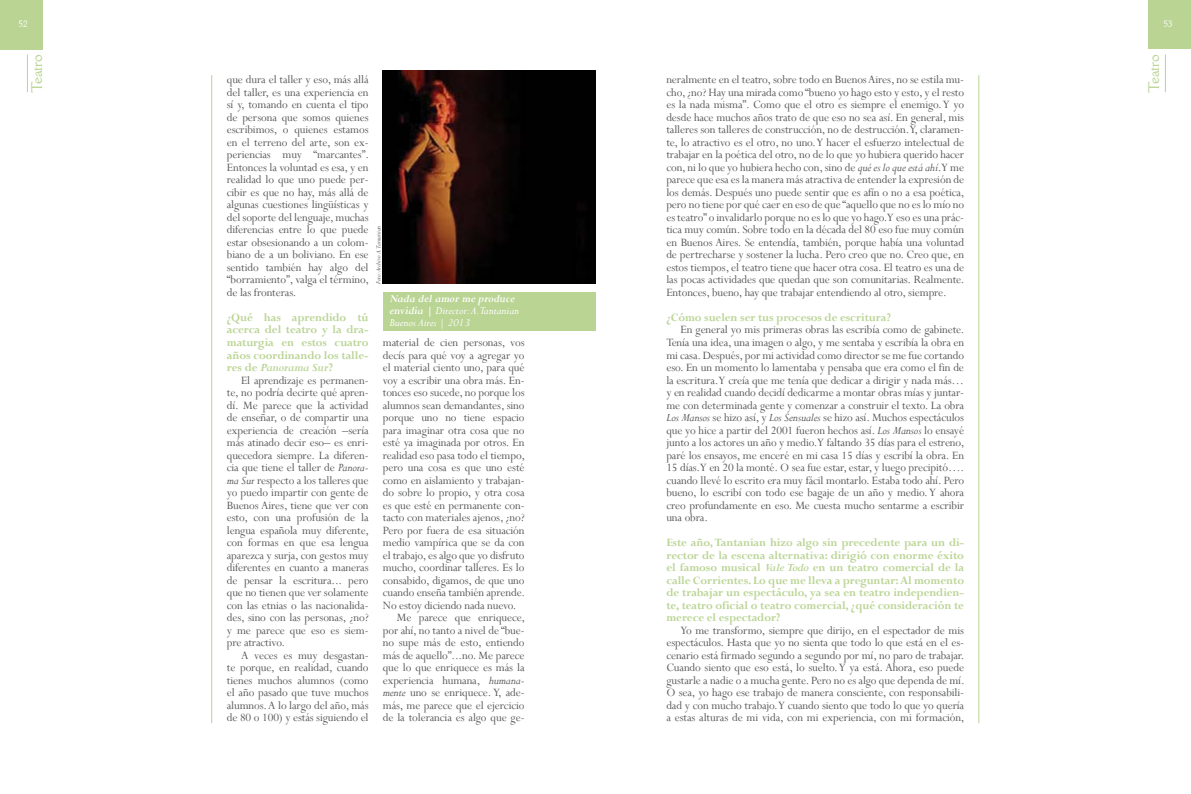
<style>
.page{position:relative;width:1191px;height:794px;background:#fff}
.page>*{position:absolute;margin:0;border:0;box-sizing:border-box;transform-origin:0 0}
.t1{font:15px "Della Robbia BT";letter-spacing:-.005em;color:#bad494}
.t2{font:12.5px/12.5px "Perpetua";letter-spacing:-.01em;color:#58595b;text-align:justify}
.t3{font:700 12.5px/12.5px "Perpetua";letter-spacing:-.01em;color:#bad494;text-align:justify}
.t4{font:italic 12px/12px "Perpetua";color:#fff}
.t5{font:9px "Della Robbia BT";color:#fff}
.t6{font:italic 7px "Perpetua";color:#58595b}
.s1{font-style:italic}
.s2{font-weight:700}
</style>
<div class="page">
<div style="left:1148px;top:0;width:43px;height:49px;background:#bad494"></div>
<div style="left:0;top:0;width:43px;height:49px;background:#bad494"></div>
<hr style="left:27px;top:55px;width:1px;height:37px;background:#bad494">
<hr style="left:1164px;top:55px;width:1px;height:37px;background:#bad494">
<img style="left:383px;top:71px;width:213px;height:212px">
<hr style="left:978px;top:75px;width:1px;height:648px;background:#bad494">
<hr style="left:211px;top:75px;width:1px;height:648px;background:#bad494">
<div style="left:383px;top:292px;width:213px;height:39px;background:#bad494"></div>
<p class="t5" style="left:18px;top:19px;width:11px">52</p>
<p class="t5" style="left:1163px;top:18px;width:11px">53</p>
<p class="t1" style="left:28px;top:92px;width:40px;rotate:-90deg">Teatro</p>
<p class="t1" style="left:1144px;top:92px;width:40px;rotate:-90deg">Teatro</p>
<p class="t2" style="left:666px;top:73px;width:300px">neralmente en el teatro, sobre todo en Buenos Aires, no se estila mu&shy;cho, ¿no? Hay una mirada como “bueno yo hago esto y esto, y el resto es la nada misma”. Como que el otro es siempre el enemigo. Y yo desde hace muchos años trato de que eso no sea así. En general, mis talleres son talleres de construcción, no de destrucción. Y, claramen&shy;te, lo atractivo es el otro, no uno. Y hacer el esfuerzo intelectual de trabajar en la poética del otro, no de lo que yo hubiera querido hacer con, ni lo que yo hubiera hecho con, sino de <span class="s1">qué es lo que está ahí</span>. Y me parece que esa es la manera más atractiva de entender la expresión de los demás. Después uno puede sentir que es afín o no a esa poética, pero no tiene por qué caer en eso de que “aquello que no es lo mío no es teatro” o invalidarlo porque no es lo que yo hago. Y eso es una prác&shy;tica muy común. Sobre todo en la década del 80 eso fue muy común en Buenos Aires. Se entendía, también, porque había una voluntad de pertrecharse y sostener la lucha. Pero creo que no. Creo que, en estos tiempos, el teatro tiene que hacer otra cosa. El teatro es una de las pocas actividades que quedan que son comunitarias. Realmente.<br>Entonces, bueno, hay que trabajar entendiendo al otro, siempre.</p>
<p class="t3" style="left:666px;top:311px;width:226px">¿Cómo suelen ser tus procesos de escritura?</p>
<p class="t2" style="left:666px;top:323px;width:300px;text-indent:14px">En general yo mis primeras obras las escribía como de gabinete.<br>Tenía una idea, una imagen o algo, y me sentaba y escribía la obra en mi casa. Después, por mi actividad como director se me fue cortando eso. En un momento lo lamentaba y pensaba que era como el fin de la escritura. Y creía que me tenía que dedicar a dirigir y nada más… y en realidad cuando decidí dedicarme a montar obras mías y juntar&shy;me con determinada gente y comenzar a construir el texto. La obra <span class="s1">Los Mansos</span> se hizo así, y <span class="s1">Los Sensuales</span> se hizo así. Muchos espectáculos que yo hice a partir del 2001 fueron hechos así. <span class="s1">Los Mansos</span> lo ensayé junto a los actores un año y medio. Y faltando 35 días para el estreno, paré los ensayos, me enceré en mi casa 15 días y escribí la obra. En 15 días. Y en 20 la monté. O sea fue estar, estar, y luego precipitó…. cuando llevé lo escrito era muy fácil montarlo. Estaba todo ahí. Pero bueno, lo escribí con todo ese bagaje de un año y medio. Y ahora creo profundamente en eso. Me cuesta mucho sentarme a escribir una obra.</p>
<p class="t3" style="left:666px;top:536px;width:299px">Este año, Tantanian hizo algo sin precedente para un di&shy;rector de la escena alternativa: dirigió con enorme éxito el famoso musical <span class="s1">Vale Todo</span> en un teatro comercial de la calle Corrientes. Lo que me lleva a preguntar: Al momento de trabajar un espectáculo, ya sea en teatro independien&shy;te, teatro oficial o teatro comercial, ¿qué consideración te merece el espectador?</p>
<p class="t2" style="left:666px;top:623px;width:300px;text-indent:14px">Yo me transformo, siempre que dirijo, en el espectador de mis espectáculos. Hasta que yo no sienta que todo lo que está en el es&shy;cenario está firmado segundo a segundo por mí, no paro de trabajar.<br>Cuando siento que eso está, lo suelto. Y ya está. Ahora, eso puede gustarle a nadie o a mucha gente. Pero no es algo que dependa de mí.<br>O sea, yo hago ese trabajo de manera consciente, con responsabili&shy;dad y con mucho trabajo. Y cuando siento que todo lo que yo quería a estas alturas de mi vida, con mi experiencia, con mi formación,</p>
<p class="t2" style="left:227px;top:73px;width:144px">que dura el taller y eso, más allá del taller, es una experiencia en sí y, tomando en cuenta el tipo de persona que somos quienes escribimos, o quienes estamos en el terreno del arte, son ex&shy;periencias muy “marcantes”.<br>Entonces la voluntad es esa, y en realidad lo que uno puede per&shy;cibir es que no hay, más allá de algunas cuestiones lingüísticas y del soporte del lenguaje, muchas diferencias entre lo que puede estar obsesionando a un colom&shy;biano de a un boliviano. En ese sentido también hay algo del “borramiento”, valga el término, de las fronteras.</p>
<p class="t3" style="left:227px;top:311px;width:143px">¿Qué has aprendido tú acerca del teatro y la dra&shy;maturgia en estos cuatro años coordinando los talle&shy;res de <span class="s1">Panorama Sur</span>?</p>
<p class="t2" style="left:227px;top:373px;width:144px;text-indent:14px">El aprendizaje es permanen&shy;te, no podría decirte qué apren&shy;dí. Me parece que la actividad de enseñar, o de compartir una experiencia de creación –sería más atinado decir eso– es enri&shy;quecedora siempre. La diferen&shy;cia que tiene el taller de <span class="s1">Panora&shy;ma Sur</span> respecto a los talleres que yo puedo impartir con gente de Buenos Aires, tiene que ver con esto, con una profusión de la lengua española muy diferente, con formas en que esa lengua aparezca y surja, con gestos muy diferentes en cuanto a maneras de pensar la escritura... pero que no tienen que ver solamente con las etnias o las nacionalida&shy;des, sino con las personas, ¿no? y me parece que eso es siem&shy;pre atractivo.</p>
<p class="t2" style="left:227px;top:648px;width:143px;text-indent:14px">A veces es muy desgastan&shy;te porque, en realidad, cuando tienes muchos alumnos (como el año pasado que tuve muchos alumnos. A lo largo del año, más de 80 o 100) y estás siguiendo el</p>
<p class="t6" style="left:374px;top:283px;width:59px;rotate:-90deg">Foto: Archivo A.Tantanian</p>
<p class="t4" style="left:389px;top:292px;width:131px"><span class="s2">Nada del amor me produce envidia |</span> Director: A.Tantanian<br>Buenos Aires | 2013</p>
<p class="t2" style="left:383px;top:336px;width:143px">material de cien personas, vos</p>
<p class="t2" style="left:383px;top:348px;width:143px">decís para qué voy a agregar yo</p>
<p class="t2" style="left:383px;top:361px;width:143px">el material ciento uno, para qué</p>
<p class="t2" style="left:383px;top:373px;width:143px">voy a escribir una obra más. En-</p>
<p class="t2" style="left:383px;top:386px;width:143px">tonces eso sucede, no porque los</p>
<p class="t2" style="left:383px;top:398px;width:143px">alumnos sean demandantes, sino</p>
<p class="t2" style="left:383px;top:411px;width:143px">porque uno no tiene espacio</p>
<p class="t2" style="left:383px;top:423px;width:143px">para imaginar otra cosa que no</p>
<p class="t2" style="left:383px;top:436px;width:143px">esté ya imaginada por otros. En</p>
<p class="t2" style="left:383px;top:448px;width:144px">realidad eso pasa todo el tiempo,</p>
<p class="t2" style="left:383px;top:461px;width:143px">pero una cosa es que uno esté</p>
<p class="t2" style="left:383px;top:473px;width:143px">como en aislamiento y trabajan-</p>
<p class="t2" style="left:383px;top:486px;width:143px">do sobre lo propio, y otra cosa</p>
<p class="t2" style="left:383px;top:498px;width:143px">es que esté en permanente con-</p>
<p class="t2" style="left:383px;top:511px;width:143px">tacto con materiales ajenos, ¿no?</p>
<p class="t2" style="left:383px;top:523px;width:143px">Pero por fuera de esa situación</p>
<p class="t2" style="left:383px;top:536px;width:143px">medio vampírica que se da con</p>
<p class="t2" style="left:383px;top:548px;width:143px">el trabajo, es algo que yo disfruto</p>
<p class="t2" style="left:383px;top:561px;width:143px">mucho, coordinar talleres. Es lo</p>
<p class="t2" style="left:383px;top:573px;width:143px">consabido, digamos, de que uno</p>
<p class="t2" style="left:383px;top:586px;width:144px">cuando enseña también aprende.</p>
<p class="t2" style="left:383px;top:598px;width:135px">No estoy diciendo nada nuevo.</p>
<p class="t2" style="left:397px;top:611px;width:130px">Me parece que enriquece,</p>
<p class="t2" style="left:383px;top:623px;width:143px">por ahí, no tanto a nivel de “bue-</p>
<p class="t2" style="left:383px;top:636px;width:143px">no supe más de esto, entiendo</p>
<p class="t2" style="left:383px;top:648px;width:143px">más de aquello”...no. Me parece</p>
<p class="t2" style="left:383px;top:661px;width:143px">que lo que enriquece es más la</p>
<p class="t2" style="left:383px;top:673px;width:143px">experiencia humana, <span class="s1">humana-</span></p>
<p class="t2" style="left:383px;top:686px;width:143px"><span class="s1">mente</span> uno se enriquece. Y, ade-</p>
<p class="t2" style="left:383px;top:698px;width:143px">más, me parece que el ejercicio</p>
<p class="t2" style="left:383px;top:711px;width:143px">de la tolerancia es algo que ge-</p>
</div>
